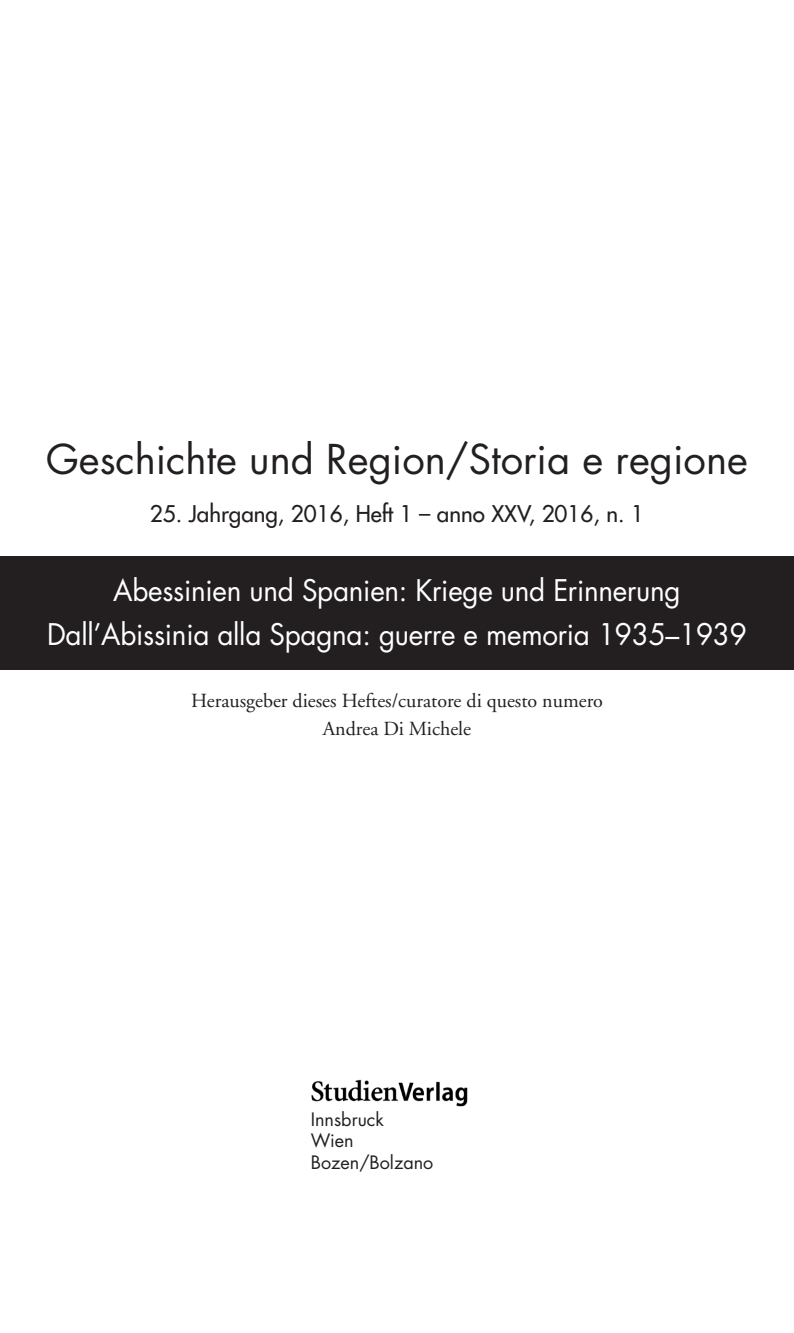
<style>
.page{position:relative;width:794px;height:1333px;background:#fff}
.page>*{position:absolute;margin:0;border:0;box-sizing:border-box;transform-origin:0 0}
.t1{font:40px "Futura";color:#231f20}
.t2{font:29px/44px "Futura";letter-spacing:-.01em;color:#fff;text-align:center;scale:.96 1}
.t3{font:22.4px "Futura";color:#231f20}
.t4{font:20px/28px "Adobe Garamond";color:#231f20;text-align:center}
.t5{font:18px/21.6px "Futura";color:#231f20}
</style>
<div class="page">
<img style="left:311px;top:1079px;width:157px;height:28px">
<div style="left:0;top:556px;width:794px;height:113px;background:#231f20"></div>
<h1 class="t1" style="left:46px;top:431px;width:703px">Geschichte und Region/Storia e regione</h1>
<p class="t3" style="left:150px;top:499px;width:495px">25. Jahrgang, 2016, Heft 1 – anno XXV, 2016, n. 1</p>
<p class="t2" style="left:47px;top:567px;width:730px">Abessinien und Spanien: Kriege und Erinnerung<br>Dall’Abissinia alla Spagna: guerre e memoria 1935–1939</p>
<p class="t4" style="left:191px;top:686px;width:413px">Herausgeber dieses Heftes/curatore di questo numero<br>Andrea Di Michele</p>
<p class="t5" style="left:311px;top:1108px;width:124px">Innsbruck<br>Wien<br>Bozen/Bolzano</p>
</div>
